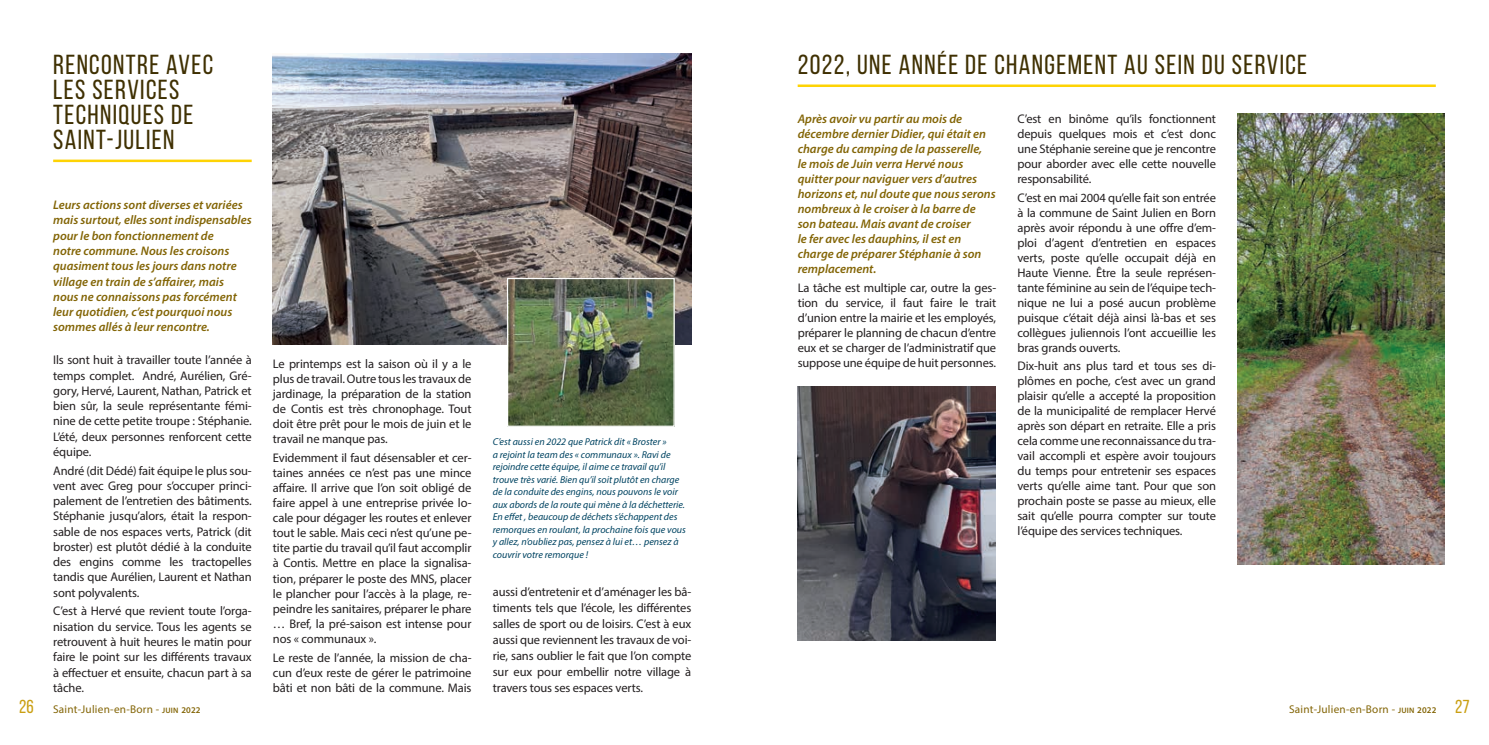
<style>
.page{position:relative;width:1489px;height:745px;background:#fff}
.page>*{position:absolute;margin:0;border:0;box-sizing:border-box;transform-origin:0 0}
.t1{font:27.5px/25px "Bebas Neue";letter-spacing:.05em;color:#3f3002}
.t2{font:12.5px/15px "Myriad Pro";letter-spacing:-.01em;color:#231f20;text-align:justify}
.t3{font:italic 600 12.5px/15px "Myriad Pro";color:#836506}
.t4{font:11.25px "Myriad Pro";letter-spacing:.02em;color:#836506}
.t5{font:italic 10px/12.5px "Myriad Pro";color:#004462}
.s1{font-family:"Bebas Neue";font-size:18.75px;color:#ca9f12}
.s2{font-weight:600;font-size:7.88px}
.s3{font-weight:600;font-size:8.75px}
</style>
<div class="page">
<hr style="left:53px;top:159px;width:199px;height:3px;background:#fed304">
<hr style="left:797px;top:84px;width:638px;height:3px;background:#fed304">
<img style="left:273px;top:53px;width:418px;height:291px">
<img style="left:509px;top:280px;width:163px;height:144px">
<div style="left:507px;top:278px;width:167px;height:148px;border:1px solid #fff"></div>
<img style="left:798px;top:386px;width:197px;height:254px">
<img style="left:1237px;top:113px;width:207px;height:450px">
<h1 class="t1" style="left:53px;top:52px;width:161px">RENCONTRE AVEC<br>LES SERVICES<br>TECHNIQUES DE<br>SAINT-JULIEN</h1>
<p class="t3" style="left:53px;top:197px;width:200px">Leurs actions sont diverses et variées mais surtout, elles sont indispensables pour le bon fonctionnement de<br>notre commune. Nous les croisons quasiment tous les jours dans notre village en train de s’affairer, mais nous ne connaissons pas forcément leur quotidien, c’est pourquoi nous sommes allés à leur rencontre.</p>
<p class="t2" style="left:53px;top:352px;width:200px">Ils sont huit à travailler toute l’année à temps complet. André, Aurélien, Gré&shy;gory, Hervé, Laurent, Nathan, Patrick et bien sûr, la seule représentante fémi&shy;nine de cette petite troupe : Stéphanie.<br>L’été, deux personnes renforcent cette équipe.</p>
<p class="t2" style="left:53px;top:462px;width:200px">André (dit Dédé) fait équipe le plus sou&shy;vent avec Greg pour s’occuper princi&shy;palement de l’entretien des bâtiments.<br>Stéphanie jusqu’alors, était la respon&shy;sable de nos espaces verts, Patrick (dit broster) est plutôt dédié à la conduite des engins comme les tractopelles tandis que Aurélien, Laurent et Nathan sont polyvalents.</p>
<p class="t2" style="left:53px;top:603px;width:200px">C’est à Hervé que revient toute l’orga&shy;nisation du service. Tous les agents se retrouvent à huit heures le matin pour faire le point sur les différents travaux à effectuer et ensuite, chacun part à sa tâche.</p>
<p class="t2" style="left:273px;top:355px;width:200px">Le printemps est la saison où il y a le plus de travail. Outre tous les travaux de jardinage, la préparation de la station de Contis est très chronophage. Tout doit être prêt pour le mois de juin et le travail ne manque pas.</p>
<p class="t2" style="left:273px;top:449px;width:200px">Evidemment il faut désensabler et cer&shy;taines années ce n’est pas une mince affaire. Il arrive que l’on soit obligé de faire appel à une entreprise privée lo&shy;cale pour dégager les routes et enlever tout le sable. Mais ceci n’est qu’une pe&shy;tite partie du travail qu’il faut accomplir à Contis. Mettre en place la signalisa&shy;tion, préparer le poste des MNS, placer le plancher pour l’accès à la plage, re&shy;peindre les sanitaires, préparer le phare … Bref, la pré-saison est intense pour nos « communaux ».</p>
<p class="t2" style="left:273px;top:649px;width:200px">Le reste de l’année, la mission de cha&shy;cun d’eux reste de gérer le patrimoine bâti et non bâti de la commune. Mais</p>
<p class="t5" style="left:493px;top:435px;width:195px">C’est aussi en 2022 que Patrick dit « Broster »<br>a rejoint la team des « communaux ». Ravi de rejoindre cette équipe, il aime ce travail qu’il trouve très varié. Bien qu’il soit plutôt en charge de la conduite des engins, nous pouvons le voir aux abords de la route qui mène à la déchetterie.<br>En effet , beaucoup de déchets s’échappent des remorques en roulant, la prochaine fois que vous y allez, n’oubliez pas, pensez à lui et… pensez à couvrir votre remorque !</p>
<p class="t2" style="left:493px;top:583px;width:200px;line-height:16px">aussi d’entretenir et d’aménager les bâ&shy;timents tels que l’école, les différentes salles de sport ou de loisirs. C’est à eux aussi que reviennent les travaux de voi&shy;rie, sans oublier le fait que l’on compte sur eux pour embellir notre village à travers tous ses espaces verts.</p>
<h1 class="t1" style="left:797px;top:52px;width:511px">2022, UNE ANNÉE DE CHANGEMENT AU SEIN DU SERVICE</h1>
<p class="t2" style="left:1017px;top:111px;width:200px">C’est en binôme qu’ils fonctionnent depuis quelques mois et c’est donc une Stéphanie sereine que je rencontre pour aborder avec elle cette nouvelle responsabilité.</p>
<p class="t2" style="left:1017px;top:189px;width:200px">C’est en mai 2004 qu’elle fait son entrée à la commune de Saint Julien en Born après avoir répondu à une offre d’em&shy;ploi d’agent d’entretien en espaces verts, poste qu’elle occupait déjà en Haute Vienne. Être la seule représen&shy;tante féminine au sein de l’équipe tech&shy;nique ne lui a posé aucun problème puisque c’était déjà ainsi là-bas et ses collègues juliennois l’ont accueillie les bras grands ouverts.</p>
<p class="t2" style="left:1017px;top:358px;width:200px">Dix-huit ans plus tard et tous ses di&shy;plômes en poche, c’est avec un grand plaisir qu’elle a accepté la proposition de la municipalité de remplacer Hervé après son départ en retraite. Elle a pris cela comme une reconnaissance du tra&shy;vail accompli et espère avoir toujours du temps pour entretenir ses espaces verts qu’elle aime tant. Pour que son prochain poste se passe au mieux, elle sait qu’elle pourra compter sur toute l’équipe des services techniques.</p>
<p class="t3" style="left:797px;top:111px;width:200px">Après avoir vu partir au mois de décembre dernier Didier, qui était en charge du camping de la passerelle,<br>le mois de Juin verra Hervé nous quitter pour naviguer vers d’autres horizons et, nul doute que nous serons nombreux à le croiser à la barre de son bateau. Mais avant de croiser<br>le fer avec les dauphins, il est en charge de préparer Stéphanie à son remplacement.</p>
<p class="t2" style="left:797px;top:279px;width:200px">La tâche est multiple car, outre la ges&shy;tion du service, il faut faire le trait d’union entre la mairie et les employés, préparer le planning de chacun d’entre eux et se charger de l’administratif que suppose une équipe de huit personnes.</p>
<p class="t4" style="left:19px;top:701px;width:183px"><span class="s1">26</span> Saint-Julien-en-Born - <span class="s2">JUIN</span> <span class="s3">2022</span></p>
<p class="t4" style="left:1288px;top:701px;width:182px">Saint-Julien-en-Born - <span class="s2">JUIN</span> <span class="s3">2022</span> <span class="s1">27</span></p>
</div>
